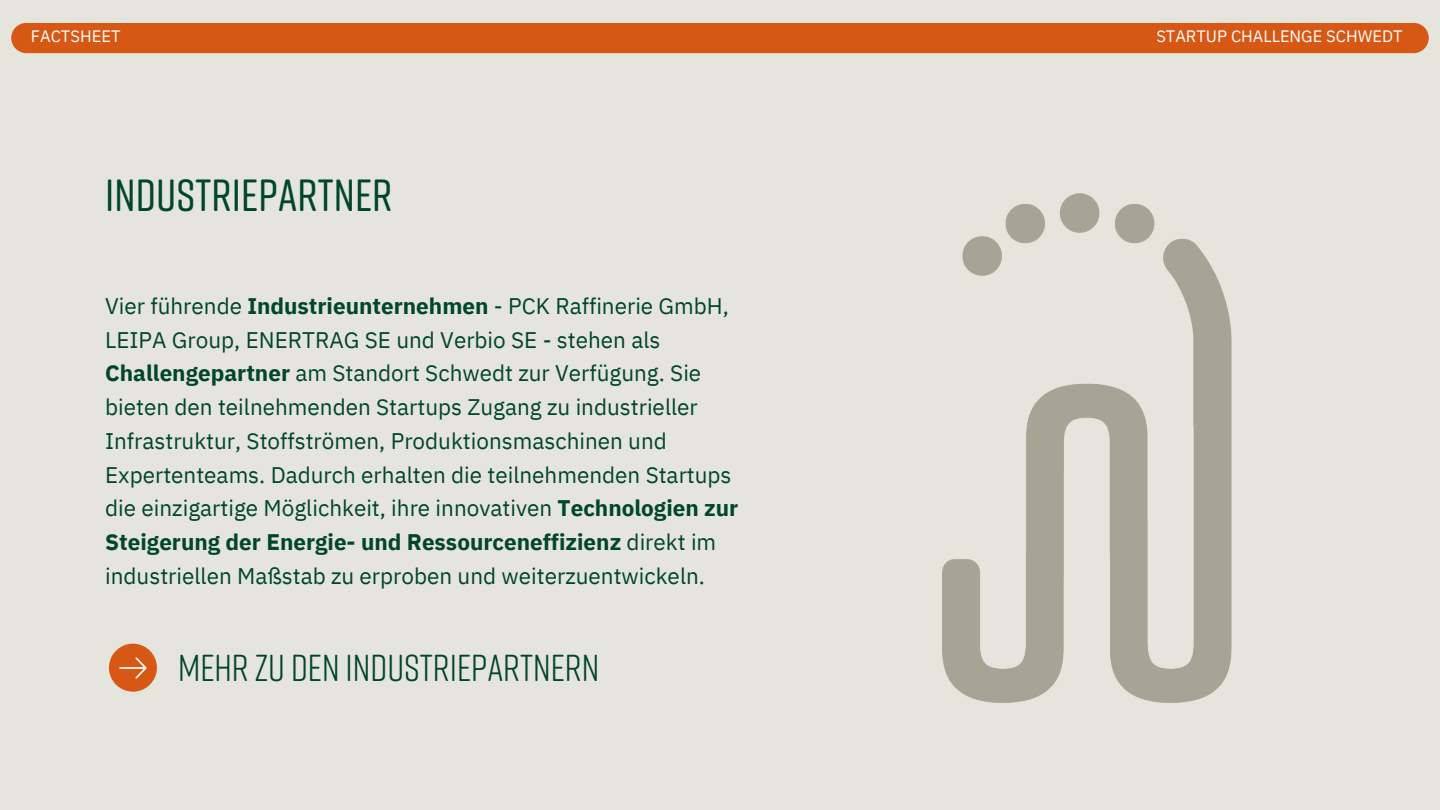
<style>
.page{position:relative;width:1440px;height:810px;background:#e5e5de}
.page>*{position:absolute;margin:0;border:0;box-sizing:border-box;transform-origin:0 0}
.t1{font:500 45px "Rift Soft";letter-spacing:.005em;color:#004628}
.t2{font:37.5px "Rift Soft";color:#004529}
.t3{font:22.5px/33.8px "IBM Plex Sans";color:#004628}
.t4{font:16.5px "IBM Plex Sans";color:#fff}
.s1{font-weight:700}
</style>
<div class="page">
<div style="left:11px;top:23px;width:1418px;height:30px;background:#d65814;border-radius:15px"></div>
<div style="left:109px;top:644px;width:48px;height:48px;background:#d65814;border-radius:50%"></div>
<hr style="left:119px;top:667px;width:27px;height:2px;background:#fff">
<svg style="left:135px;top:657px;width:12px;height:22px"></svg>
<img style="left:942px;top:194px;width:289px;height:508px">
<h3 class="t4" style="left:31px;top:26px;width:91px">FACTSHEET</h3>
<h2 class="t4" style="left:1156px;top:26px;width:248px">STARTUP CHALLENGE SCHWEDT</h2>
<p class="t1" style="left:105px;top:167px;width:289px">INDUSTRIEPARTNER</p>
<h1 class="t3" style="left:105px;top:289px;width:635px">Vier führende <span class="s1">Industrieunternehmen</span> - PCK Raffinerie GmbH, LEIPA Group, ENERTRAG SE und Verbio SE - stehen als <span class="s1">Challengepartner</span> am Standort Schwedt zur Verfügung. Sie bieten den teilnehmenden Startups Zugang zu industrieller Infrastruktur, Stoffströmen, Produktionsmaschinen und Expertenteams. Dadurch erhalten die teilnehmenden Startups die einzigartige Möglichkeit, ihre innovativen <span class="s1">Technologien zur Steigerung der Energie- und Ressourceneffizienz</span> direkt im industriellen Maßstab zu erproben und weiterzuentwickeln.</h1>
<p class="t2" style="left:178px;top:645px;width:423px">MEHR ZU DEN INDUSTRIEPARTNERN</p>
</div>
